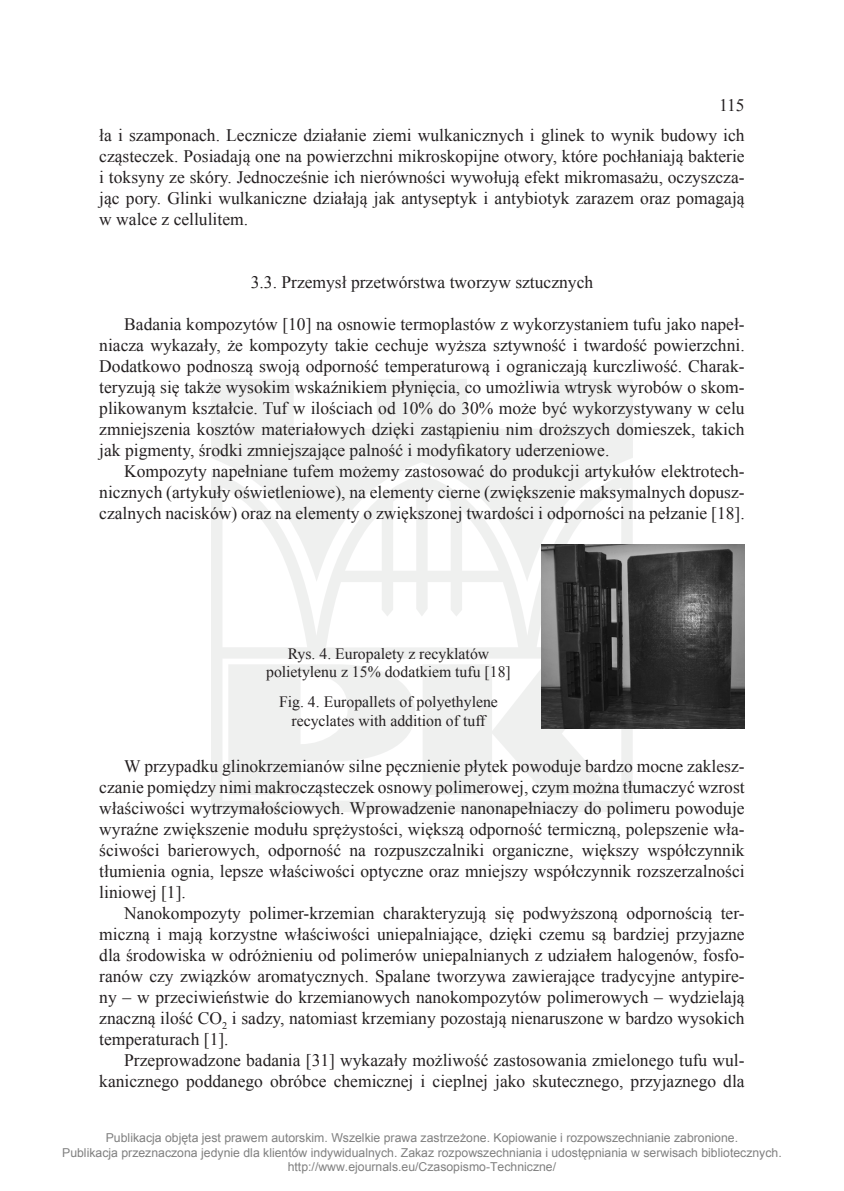
<style>
.page{position:relative;width:844px;height:1191px;background:#fff}
.page>*{position:absolute;margin:0;border:0;box-sizing:border-box;transform-origin:0 0}
.tekst_cz{font:17.5px/21px "Times New Roman";color:#231f20;text-align:justify}
.ryc__cz{font:15.75px/18.9px "Times New Roman";color:#231f20;text-align:center}
.t1{font:12.25px/14.7px "Arial";color:#808080;text-align:center}
</style>
<div class="page">
<svg style="left:211px;top:379px;width:421px;height:433px;fill:#eff0ef"></svg>
<img style="left:541px;top:545px;width:203px;height:183px">
<p class="tekst_cz" style="left:99px;top:90px;width:646px;line-height:29.8px;text-align:right">115<br>ła i szamponach. Lecznicze działanie ziemi wulkanicznych i glinek to wynik budowy ich</p>
<p class="tekst_cz" style="left:99px;top:145px;width:646px">cząsteczek. Posiadają one na powierzchni mikroskopijne otwory, które pochłaniają bakterie i toksyny ze skóry. Jednocześnie ich nierówności wywołują efekt mikromasażu, oczyszcza&shy;jąc pory. Glinki wulkaniczne działają jak antyseptyk i antybiotyk zarazem oraz pomagają w walce z cellulitem.</p>
<p class="tekst_cz" style="left:251px;top:271px;width:344px">3.3. Przemysł przetwórstwa tworzyw sztucznych</p>
<p class="tekst_cz" style="left:99px;top:313px;width:646px;text-indent:25px">Badania kompozytów [10] na osnowie termoplastów z wykorzystaniem tufu jako napeł&shy;niacza wykazały, że kompozyty takie cechuje wyższa sztywność i twardość powierzchni.<br>Dodatkowo podnoszą swoją odporność temperaturową i ograniczają kurczliwość. Charak&shy;teryzują się także wysokim wskaźnikiem płynięcia, co umożliwia wtrysk wyrobów o skom&shy;plikowanym kształcie. Tuf w ilościach od 10% do 30% może być wykorzystywany w celu zmniejszenia kosztów materiałowych dzięki zastąpieniu nim droższych domieszek, takich jak pigmenty, środki zmniejszające palność i modyfikatory uderzeniowe.</p>
<p class="tekst_cz" style="left:99px;top:460px;width:646px;text-indent:25px">Kompozyty napełniane tufem możemy zastosować do produkcji artykułów elektrotech&shy;nicznych (artykuły oświetleniowe), na elementy cierne (zwiększenie maksymalnych dopusz&shy;czalnych nacisków) oraz na elementy o zwiększonej twardości i odporności na pełzanie [18].</p>
<p class="ryc__cz" style="left:266px;top:643px;width:246px">Rys. 4. Europalety z recyklatów polietylenu z 15% dodatkiem tufu [18]</p>
<p class="ryc__cz" style="left:279px;top:692px;width:220px">Fig. 4. Europallets of polyethylene recyclates with addition of tuff</p>
<p class="tekst_cz" style="left:99px;top:755px;width:646px;text-indent:25px">W przypadku glinokrzemianów silne pęcznienie płytek powoduje bardzo mocne zaklesz&shy;czanie pomiędzy nimi makrocząsteczek osnowy polimerowej, czym można tłumaczyć wzrost właściwości wytrzymałościowych. Wprowadzenie nanonapełniaczy do polimeru powoduje wyraźne zwiększenie modułu sprężystości, większą odporność termiczną, polepszenie wła&shy;ściwości barierowych, odporność na rozpuszczalniki organiczne, większy współczynnik tłumienia ognia, lepsze właściwości optyczne oraz mniejszy współczynnik rozszerzalności liniowej [1].</p>
<p class="tekst_cz" style="left:99px;top:902px;width:646px;text-indent:25px">Nanokompozyty polimer-krzemian charakteryzują się podwyższoną odpornością ter&shy;miczną i mają korzystne właściwości uniepalniające, dzięki czemu są bardziej przyjazne dla środowiska w odróżnieniu od polimerów uniepalnianych z udziałem halogenów, fosfo&shy;ranów czy związków aromatycznych. Spalane tworzywa zawierające tradycyjne antypire&shy;ny – w przeciwieństwie do krzemianowych nanokompozytów polimerowych – wydzielają znaczną ilość CO<sub>2</sub> i sadzy, natomiast krzemiany pozostają nienaruszone w bardzo wysokich temperaturach [1].</p>
<p class="tekst_cz" style="left:99px;top:1049px;width:646px;text-align:right">Przeprowadzone badania [31] wykazały możliwość zastosowania zmielonego tufu wul&shy;kanicznego poddanego obróbce chemicznej i cieplnej jako skutecznego, przyjaznego dla</p>
<p class="t1" style="left:62px;top:1130px;width:721px">Publikacja objęta jest prawem autorskim. Wszelkie prawa zastrzeżone. Kopiowanie i rozpowszechnianie zabronione.<br>Publikacja przeznaczona jedynie dla klientów indywidualnych. Zakaz rozpowszechniania i udostępniania w serwisach bibliotecznych. http://www.ejournals.eu/Czasopismo-Techniczne/</p>
</div>
